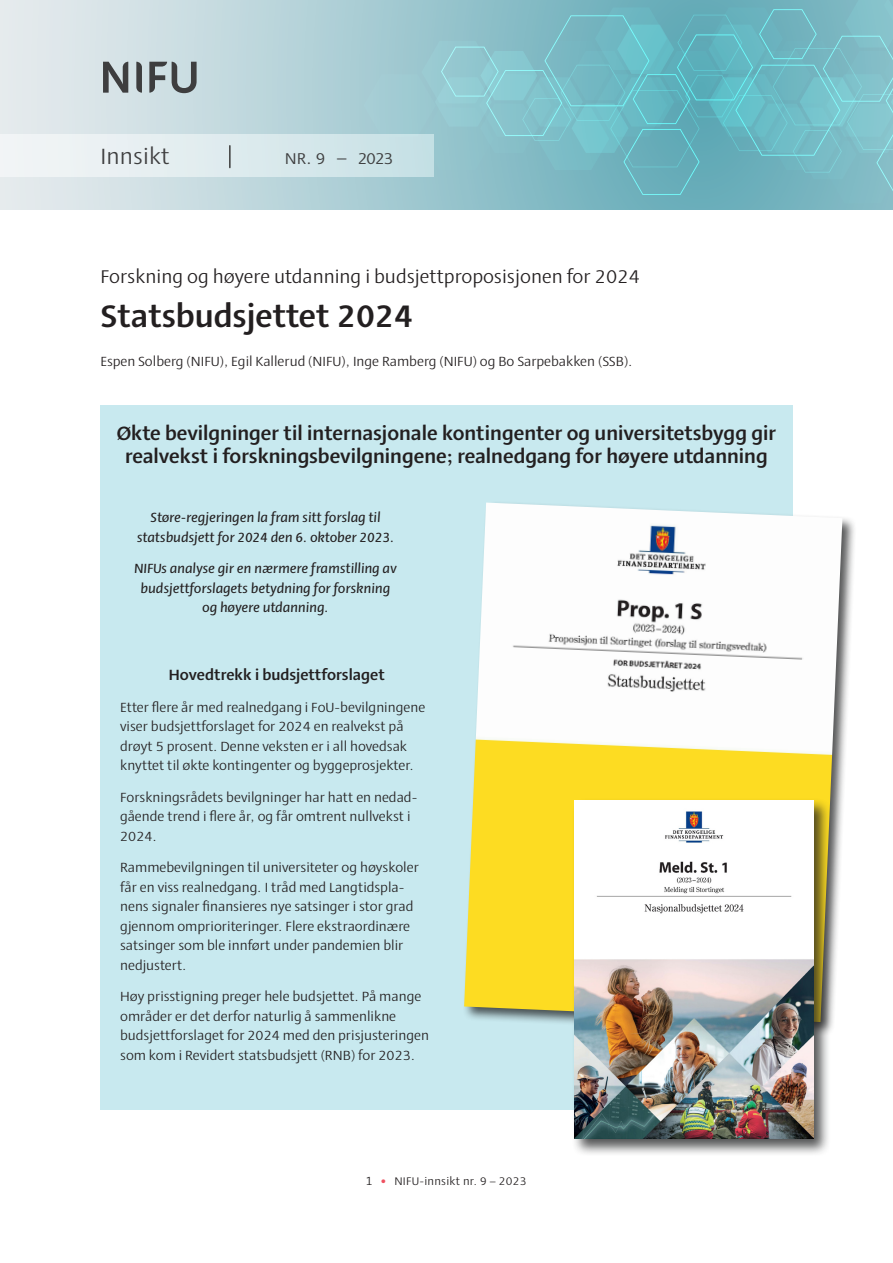
<style>
.page{position:relative;width:893px;height:1263px;background:#fff}
.page>*{position:absolute;margin:0;border:0;box-sizing:border-box;transform-origin:0 0}
.NIFU_Overskrift_1{font:700 31.5px "Ador";color:#231f20}
.t1{font:22.5px "Ador";letter-spacing:.005em;color:#3e3e3f}
.NIFU_Ramme_overskrift{font:700 19.5px/23.4px "Ador";color:#231f20;text-align:center}
.NIFU_Overskrift_stikktittel{font:18.75px "Ador";color:#231f20}
.NIFU_Rapportnummer{font:18.75px "Ador";color:#3e3e3f}
.NIFU_Ramme_overskrift-2{font:700 15px "Ador";color:#231f20}
.NIFU_Ramme_første{font:13.5px/19.5px "Ador";color:#231f20}
.NIFU_Ramme_første-2{font:italic 500 13.5px/19.5px "Ador";color:#231f20;text-align:center}
.NIFU_Forfatter{font:13.5px "Ador";color:#231f20}
.t2{font:11.25px "Ador";letter-spacing:.02em;color:#231f20}
.s1{font-size:12px}
.s2{font-family:"Calibri 2";font-size:12px;color:#ef5060}
</style>
<div class="page">
<div style="left:0;top:0;width:893px;height:210px;background:linear-gradient(to right,#e1e8eb,#5ca7b4)"></div>
<svg style="left:364px;top:0;width:529px;height:203px;background:#7bbcc6"></svg>
<svg style="left:136px;top:62px;width:6px;height:31px"></svg>
<svg style="left:103px;top:62px;width:25px;height:31px"></svg>
<svg style="left:149px;top:62px;width:48px;height:31px"></svg>
<div style="left:0;top:134px;width:434px;height:43px;background:linear-gradient(to right,#f5f6f7,#c7e1e5)"></div>
<hr style="left:229px;top:146px;width:2px;height:22px;background:#3d3d3d">
<div style="left:100px;top:405px;width:693px;height:705px;background:#c8e9ef"></div>
<div style="left:462px;top:501px;width:395px;height:535px;background:#1d1e1f;opacity:.75"></div>
<img style="left:464px;top:503px;width:378px;height:519px">
<div style="left:571px;top:798px;width:260px;height:358px;background:#1d1e1f;opacity:.75"></div>
<img style="left:574px;top:800px;width:239px;height:338px">
<h2 class="t1" style="left:100px;top:140px;width:71px">Innsikt</h2>
<p class="NIFU_Rapportnummer" style="left:285px;top:144px;width:110px">nr. 9 – 2023</p>
<p class="NIFU_Overskrift_stikktittel" style="left:100px;top:263px;width:541px">Forskning og høyere utdanning i budsjettproposisjonen for 2024</p>
<p class="NIFU_Overskrift_1" style="left:100px;top:293px;width:314px">Statsbudsjettet 2024</p>
<p class="NIFU_Forfatter" style="left:100px;top:352px;width:534px">Espen Solberg (NIFU), Egil Kallerud (NIFU), Inge Ramberg (NIFU) og Bo Sarpebakken (SSB).</p>
<p class="NIFU_Ramme_overskrift" style="left:117px;top:420px;width:661px">Økte bevilgninger til internasjonale kontingenter og universitetsbygg gir realvekst i forskningsbevilgningene; realnedgang for høyere utdanning</p>
<p class="NIFU_Ramme_første-2" style="left:137px;top:507px;width:259px">Støre-regjeringen la fram sitt forslag til statsbudsjett for 2024 den 6. oktober 2023.</p>
<p class="NIFU_Ramme_første-2" style="left:134px;top:558px;width:264px">NIFUs analyse gir en nærmere framstilling av budsjettforslagets betydning for forskning og høyere utdanning.</p>
<p class="NIFU_Ramme_overskrift-2" style="left:169px;top:664px;width:218px">Hovedtrekk i budsjettforslaget</p>
<p class="NIFU_Ramme_første" style="left:120px;top:697px;width:307px">Etter flere år med realnedgang i FoU-bevilgningene viser budsjettforslaget for 2024 en realvekst på drøyt 5 prosent. Denne veksten er i all hovedsak knyttet til økte kontingenter og byggeprosjekter.</p>
<p class="NIFU_Ramme_første" style="left:120px;top:787px;width:299px">Forskningsrådets bevilgninger har hatt en nedad&shy;gående trend i flere år, og får omtrent nullvekst i<br>2024.</p>
<p class="NIFU_Ramme_første" style="left:120px;top:857px;width:300px">Rammebevilgningen til universiteter og høyskoler får en viss realnedgang. I tråd med Langtidspla&shy;nens signaler finansieres nye satsinger i stor grad gjennom omprioriteringer. Flere ekstraordinære satsinger som ble innført under pandemien blir nedjustert.</p>
<p class="NIFU_Ramme_første" style="left:120px;top:986px;width:310px">Høy prisstigning preger hele budsjettet. På mange områder er det derfor naturlig å sammenlikne budsjettforslaget for 2024 med den prisjusteringen som kom i Revidert statsbudsjett (RNB) for 2023.</p>
<p class="t2" style="left:365px;top:1173px;width:163px"><span class="s1">1</span> <span class="s2">•</span> NIFU-innsikt nr. 9 – 2023</p>
</div>
